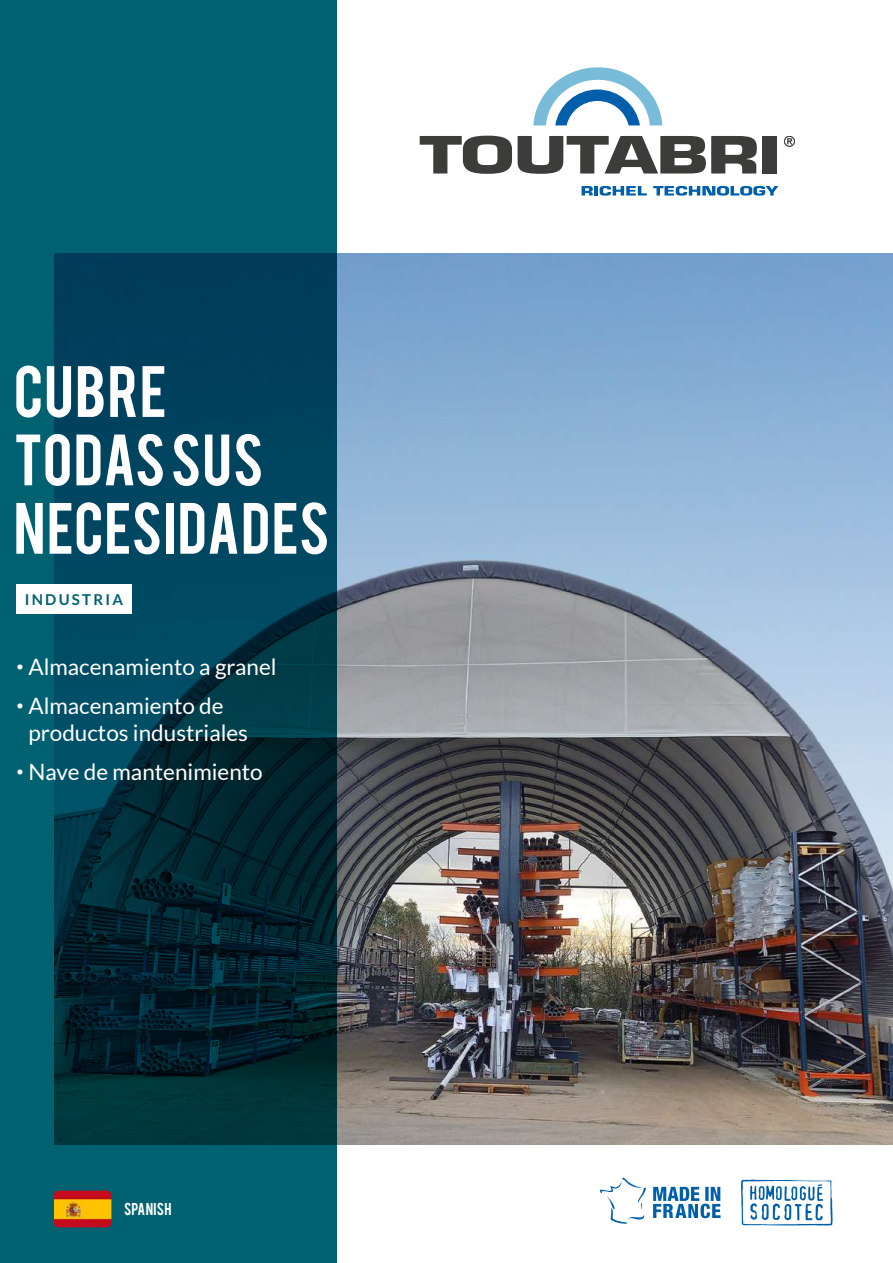
<style>
.page{position:relative;width:893px;height:1263px;background:#fff}
.page>*{position:absolute;margin:0;border:0;box-sizing:border-box;transform-origin:0 0}
.t1{font:57px/68.4px "Bebas";letter-spacing:.02em;color:#fff}
.t2{font:22.5px/27px "Lato";color:#fff}
.t3{font:700 15px "Lato";letter-spacing:.15em;color:#006271}
.t4{font:13.5px "Bebas";letter-spacing:.02em;color:#fff}
</style>
<div class="page">
<img style="left:337px;top:253px;width:556px;height:891px">
<svg style="left:0;top:0;width:337px;height:1263px;background:#004858"></svg>
<svg style="left:582px;top:186px;width:11px;height:10px"></svg>
<hr style="left:594px;top:186px;width:4px;height:10px;background:#005faa">
<svg style="left:600px;top:186px;width:47px;height:10px"></svg>
<svg style="left:653px;top:186px;width:125px;height:10px"></svg>
<svg style="left:420px;top:136px;width:92px;height:38px"></svg>
<svg style="left:518px;top:136px;width:239px;height:38px"></svg>
<div style="left:763px;top:136px;width:14px;height:37px;background:#3c3c3b"></div>
<svg style="left:784px;top:136px;width:11px;height:11px"></svg>
<svg style="left:533px;top:67px;width:129px;height:58px"></svg>
<svg style="left:600px;top:1177px;width:120px;height:47px"></svg>
<svg style="left:741px;top:1179px;width:92px;height:47px"></svg>
<div style="left:16px;top:585px;width:116px;height:29px;background:#fff"></div>
<img style="left:54px;top:1190px;width:57px;height:37px">
<h1 class="t1" style="left:14px;top:354px;width:317px">CUBRE<br>TODAS SUS<br>NECESIDADES</h1>
<p class="t3" style="left:25px;top:591px;width:100px">INDUSTRIA</p>
<p class="t2" style="left:16px;top:653px;width:262px"><sup>•</sup> Almacenamiento a granel</p>
<p class="t2" style="left:28px;top:692px;width:221px;text-indent:-12px"><sup>•</sup> Almacenamiento de productos industriales</p>
<p class="t2" style="left:16px;top:758px;width:248px"><sup>•</sup> Nave de mantenimiento</p>
<p class="t4" style="left:124px;top:1199px;width:49px">SPANISH</p>
</div>
